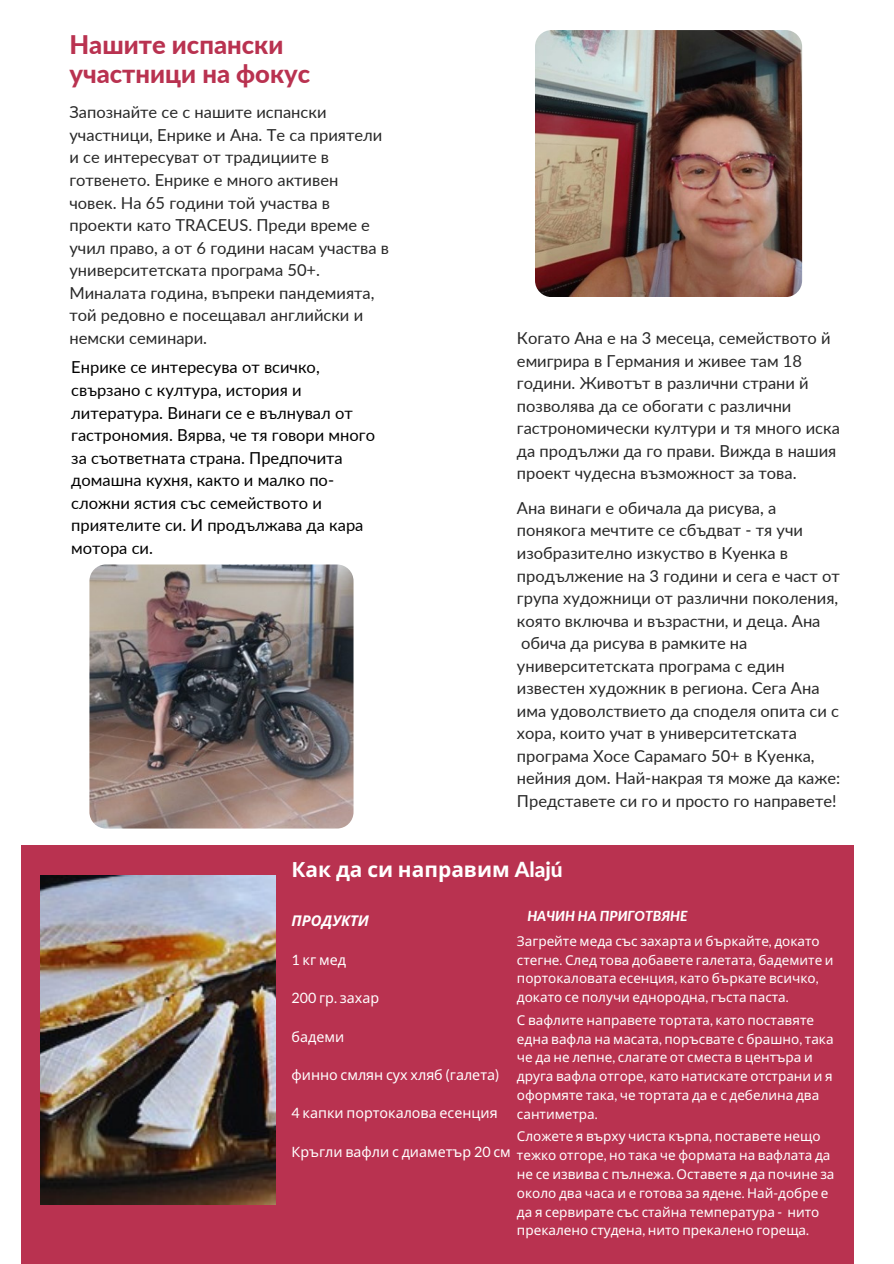
<style>
.page{position:relative;width:894px;height:1264px;background:#fff}
.page>*{position:absolute;margin:0;border:0;box-sizing:border-box;transform-origin:0 0}
.t1{font:800 25.65px/29.2px "Lato";color:#b93250}
.t2{font:700 20.85px "Noto Sans";color:#fff}
.t3{font:16.5px/22.5px "Lato";color:#282828}
.t4{font:16.5px/22.5px "Lato";color:#000}
.t5{font:italic 700 14.85px "Noto Sans";color:#fff}
.t6{font:14.25px "Noto Sans";color:#fff}
.t7{font:italic 800 13.8px "Lato";color:#fff}
.t8{font:13.5px/18.8px "Noto Sans";color:#fff}
.s1{font-family:"Lato Latin";font-weight:800}
.s2{font-family:"Lato"}
</style>
<div class="page">
<div style="left:21px;top:845px;width:832px;height:418px;background:#b93250"></div>
<img style="left:41px;top:875px;width:234px;height:328px">
<img style="left:89px;top:564px;width:264px;height:264px;border-radius:16px">
<img style="left:535px;top:30px;width:266px;height:267px;border-radius:17px">
<p class="t1" style="left:69px;top:30px;width:242px">Нашите испански участници на фокус</p>
<p class="t3" style="left:69px;top:101px;width:321px">Запознайте се с нашите испански участници, Енрике и Ана. Те са приятели и се интересуват от традициите в готвенето. Енрике е много активен човек. На 65 години той участва в проекти като TRACEUS. Преди време е учил право, а от 6 години насам участва в университетската програма 50+.<br>Миналата година, въпреки пандемията, той редовно е посещавал английски и немски семинари.</p>
<p class="t4" style="left:71px;top:356px;width:305px">Енрике се интересува от всичко, свързано с култура, история и литература. Винаги се е вълнувал от гастрономия. Вярва, че тя говори много за съответната страна. Предпочита домашна кухня, както и малко по&shy;сложни ястия със семейството и приятелите си. И продължава да кара мотора си.</p>
<p class="t3" style="left:517px;top:326px;width:324px">Когато Ана е на 3 месеца, семейството й емигрира в Германия и живее там 18 години. Животът в различни страни й позволява да се обогати с различни гастрономически култури и тя много иска да продължи да го прави. Вижда в нашия проект чудесна възможност за това.</p>
<p class="t3" style="left:517px;top:496px;width:325px">Ана винаги е обичала да рисува, а понякога мечтите се сбъдват - тя учи изобразително изкуство в Куенка в продължение на 3 години и сега е част от група художници от различни поколения, която включва и възрастни, и деца. Ана обича да рисува в рамките на университетската програма с един известен художник в региона. Сега Ана има удоволствието да споделя опита си с хора, които учат в университетската програма Хосе Сарамаго 50+ в Куенка, нейния дом. Най-накрая тя може да каже:<br>Представете си го и просто го направете!</p>
<p class="t2" style="left:291px;top:854px;width:273px">Как да си направим <span class="s1">Alajú</span></p>
<p class="t5" style="left:291px;top:909px;width:79px">ПРОДУКТИ</p>
<p class="t7" style="left:527px;top:907px;width:161px">НАЧИН НА ПРИГОТВЯНЕ</p>
<p class="t8" style="left:517px;top:931px;width:318px">Загрейте меда със захарта и бъркайте<span class="s2">,</span> докато стегне<span class="s2">.</span> След това добавете галетата<span class="s2">,</span> бадемите и портокаловата есенция<span class="s2">,</span> като бъркате всичко<span class="s2">, </span>докато се получи еднородна<span class="s2">,</span> гъста паста<span class="s2">.</span></p>
<p class="t8" style="left:517px;top:1010px;width:318px">С вафлите направете тортата<span class="s2">,</span> като поставяте една вафла на масата<span class="s2">,</span> поръсвате с брашно<span class="s2">,</span> така че да не лепне<span class="s2">,</span> слагате от сместа в центъра и друга вафла отгоре<span class="s2">,</span> като натискате отстрани и я оформяте така<span class="s2">,</span> че тортата да е с дебелина два сантиметра<span class="s2">.</span></p>
<p class="t8" style="left:517px;top:1126px;width:319px">Сложете я върху чиста кърпа<span class="s2">,</span> поставете нещо тежко отгоре<span class="s2">,</span> но така че формата на вафлата да не се извива с пълнежа<span class="s2">.</span> Оставете я да почине за около два часа и е готова за ядене<span class="s2">.</span> Най<span class="s2">-</span>добре е да я сервирате със стайна температура <span class="s2">-</span> нито прекалено студена<span class="s2">,</span> нито прекалено гореща<span class="s2">.</span></p>
<p class="t6" style="left:291px;top:949px;width:56px"><span class="s2">1</span> кг мед</p>
<p class="t6" style="left:291px;top:988px;width:89px"><span class="s2">200</span> гр<span class="s2">.</span> захар</p>
<p class="t6" style="left:291px;top:1026px;width:54px">бадеми</p>
<p class="t6" style="left:291px;top:1064px;width:209px">финно смлян сух хляб <span class="s2">(</span>галета<span class="s2">)</span></p>
<p class="t6" style="left:291px;top:1102px;width:208px"><span class="s2">4</span> капки портокалова есенция</p>
<p class="t6" style="left:291px;top:1141px;width:221px">Кръгли вафли с диаметър <span class="s2">20</span> см</p>
</div>
